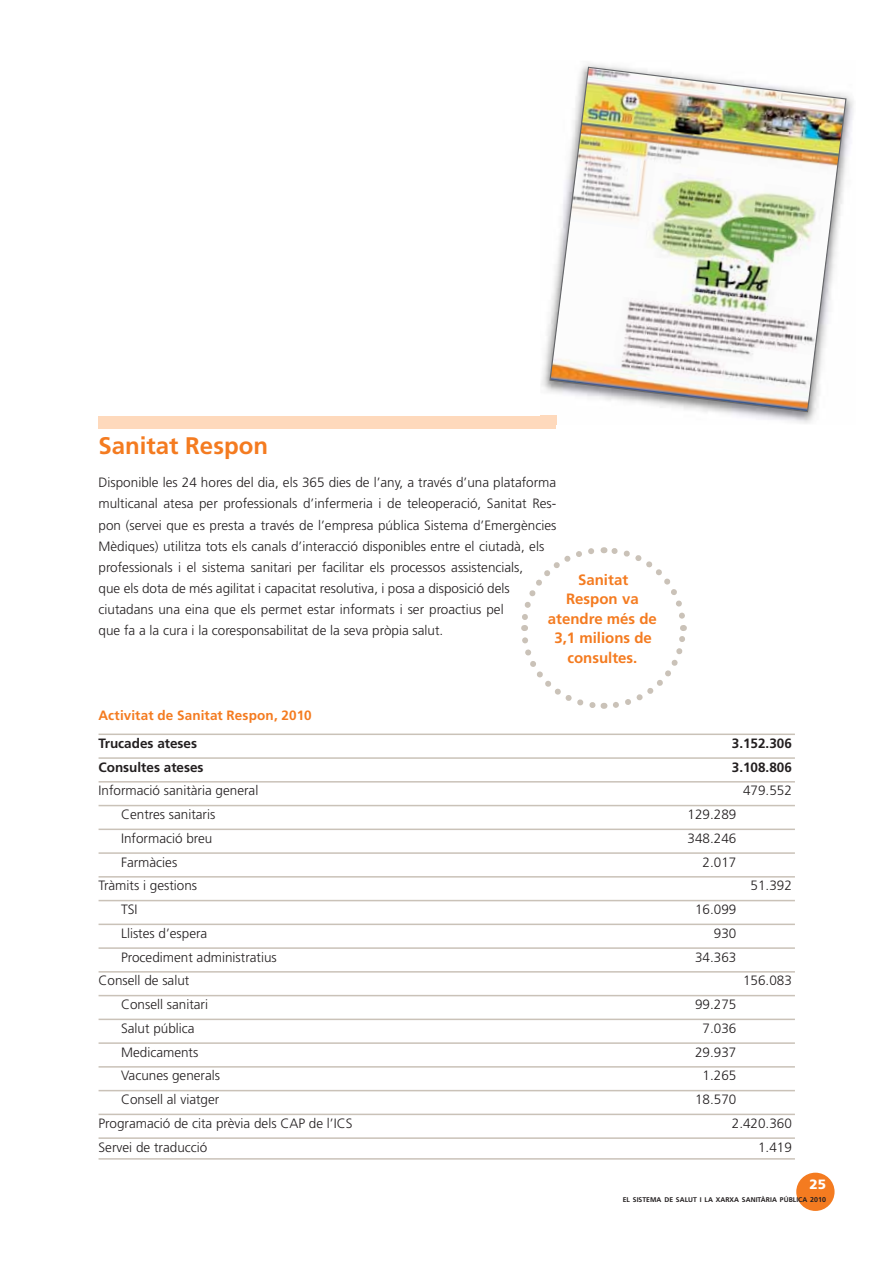
<style>
.page{position:relative;width:894px;height:1263px;background:#fff}
.page>*{position:absolute;margin:0;border:0;box-sizing:border-box;transform-origin:0 0}
.t1{font:700 24px "Frutiger LT Std";color:#f47b20}
.t2{font:700 15px/19.5px "Frutiger LT Std";color:#f47b20;text-align:center}
.t3{font:300 13.5px/21px "Frutiger LT Std";color:#231f20}
.t4{font:700 13.5px "Frutiger LT Std";color:#231f20}
.t5{font:700 13.5px "Frutiger LT Std";letter-spacing:.01em;color:#f47b20}
.t6{font:900 13.5px "Frutiger LT Std";color:#fff}
.t7{font:700 6.9px "Frutiger LT Std";letter-spacing:.005em;color:#231f20}
.s1{font-size:7.05px}
</style>
<div class="page">
<div style="left:796px;top:1173px;width:38px;height:38px;background:#f47b20;border-radius:50%"></div>
<div style="left:98px;top:416px;width:458px;height:12px;background:#fed9bc"></div>
<svg style="left:521px;top:547px;width:166px;height:162px"></svg>
<hr style="left:98px;top:733px;width:696px;height:2px;background:#cac2b8">
<hr style="left:98px;top:757px;width:696px;height:2px;background:#cac2b8">
<hr style="left:98px;top:781px;width:696px;height:1px;background:#cac2b8">
<hr style="left:98px;top:805px;width:696px;height:1px;background:#cac2b8">
<hr style="left:98px;top:828px;width:696px;height:2px;background:#cac2b8">
<hr style="left:98px;top:852px;width:696px;height:2px;background:#cac2b8">
<hr style="left:98px;top:876px;width:696px;height:1px;background:#cac2b8">
<hr style="left:98px;top:900px;width:696px;height:1px;background:#cac2b8">
<hr style="left:98px;top:924px;width:696px;height:1px;background:#cac2b8">
<hr style="left:98px;top:947px;width:696px;height:2px;background:#cac2b8">
<hr style="left:98px;top:971px;width:696px;height:2px;background:#cac2b8">
<hr style="left:98px;top:995px;width:696px;height:1px;background:#cac2b8">
<hr style="left:98px;top:1019px;width:696px;height:1px;background:#cac2b8">
<hr style="left:98px;top:1042px;width:696px;height:2px;background:#cac2b8">
<hr style="left:98px;top:1066px;width:696px;height:2px;background:#cac2b8">
<hr style="left:98px;top:1090px;width:696px;height:1px;background:#cac2b8">
<hr style="left:98px;top:1114px;width:696px;height:1px;background:#cac2b8">
<hr style="left:98px;top:1137px;width:696px;height:2px;background:#cac2b8">
<hr style="left:98px;top:1158px;width:696px;height:2px;background:#cac2b8">
<img style="left:540px;top:63px;width:314px;height:362px">
<img style="left:540px;top:416px;width:16px;height:9px">
<img style="left:549px;top:66px;width:298px;height:347px">
<h1 class="t1" style="left:98px;top:434px;width:171px">Sanitat Respon</h1>
<p class="t3" style="left:98px;top:473px;width:459px">Disponible les 24 hores del dia, els 365 dies de l’any, a través d’una plataforma multicanal atesa per professionals d’infermeria i de teleoperació, Sanitat Res&shy;pon (servei que es presta a través de l’empresa pública Sistema d’Emergències Mèdiques) utilitza tots els canals d’interacció disponibles entre el ciutadà, els professionals i el sistema sanitari per facilitar els processos assistencials,<br>que els dota de més agilitat i capacitat resolutiva, i posa a disposició dels ciutadans una eina que els permet estar informats i ser proactius pel<br>que fa a la cura i la coresponsabilitat de la seva pròpia salut.</p>
<p class="t2" style="left:548px;top:571px;width:110px">Sanitat<br>Respon va atendre més de<br>3,1 milions de consultes.</p>
<p class="t5" style="left:98px;top:709px;width:214px">Activitat de Sanitat Respon, 2010</p>
<p class="t4" style="left:98px;top:737px;width:100px">Trucades ateses</p>
<p class="t4" style="left:731px;top:737px;width:62px">3.152.306</p>
<p class="t4" style="left:98px;top:760px;width:107px">Consultes ateses</p>
<p class="t4" style="left:731px;top:760px;width:62px">3.108.806</p>
<p class="t3" style="left:98px;top:781px;width:161px">Informació sanitària general</p>
<p class="t3" style="left:743px;top:781px;width:50px">479.552</p>
<p class="t3" style="left:121px;top:805px;width:96px">Centres sanitaris</p>
<p class="t3" style="left:687px;top:805px;width:50px">129.289</p>
<p class="t3" style="left:121px;top:828px;width:93px">Informació breu</p>
<p class="t3" style="left:687px;top:828px;width:50px">348.246</p>
<p class="t3" style="left:121px;top:852px;width:58px">Farmàcies</p>
<p class="t3" style="left:702px;top:852px;width:35px">2.017</p>
<p class="t3" style="left:98px;top:876px;width:100px">Tràmits i gestions</p>
<p class="t3" style="left:750px;top:876px;width:43px">51.392</p>
<p class="t3" style="left:121px;top:900px;width:18px">TSI</p>
<p class="t3" style="left:695px;top:900px;width:43px">16.099</p>
<p class="t3" style="left:121px;top:923px;width:88px">Llistes d’espera</p>
<p class="t3" style="left:713px;top:923px;width:24px">930</p>
<p class="t3" style="left:121px;top:947px;width:157px">Procediment administratius</p>
<p class="t3" style="left:695px;top:947px;width:43px">34.363</p>
<p class="t3" style="left:98px;top:971px;width:92px">Consell de salut</p>
<p class="t3" style="left:743px;top:971px;width:50px">156.083</p>
<p class="t3" style="left:121px;top:994px;width:89px">Consell sanitari</p>
<p class="t3" style="left:695px;top:994px;width:43px">99.275</p>
<p class="t3" style="left:121px;top:1018px;width:75px">Salut pública</p>
<p class="t3" style="left:702px;top:1018px;width:35px">7.036</p>
<p class="t3" style="left:121px;top:1042px;width:79px">Medicaments</p>
<p class="t3" style="left:695px;top:1042px;width:43px">29.937</p>
<p class="t3" style="left:121px;top:1066px;width:101px">Vacunes generals</p>
<p class="t3" style="left:702px;top:1066px;width:35px">1.265</p>
<p class="t3" style="left:121px;top:1089px;width:100px">Consell al viatger</p>
<p class="t3" style="left:695px;top:1089px;width:43px">18.570</p>
<p class="t3" style="left:98px;top:1113px;width:255px">Programació de cita prèvia dels CAP de l’ICS</p>
<p class="t3" style="left:731px;top:1113px;width:62px">2.420.360</p>
<p class="t3" style="left:98px;top:1137px;width:110px">Servei de traducció</p>
<p class="t3" style="left:758px;top:1137px;width:35px">1.419</p>
<p class="t6" style="left:809px;top:1177px;width:18px">25</p>
<p class="t7" style="left:622px;top:1195px;width:205px">EL SISTEMA DE SALUT I LA XARXA SANITÀRIA PÚBLICA <span class="s1">2010</span></p>
</div>
